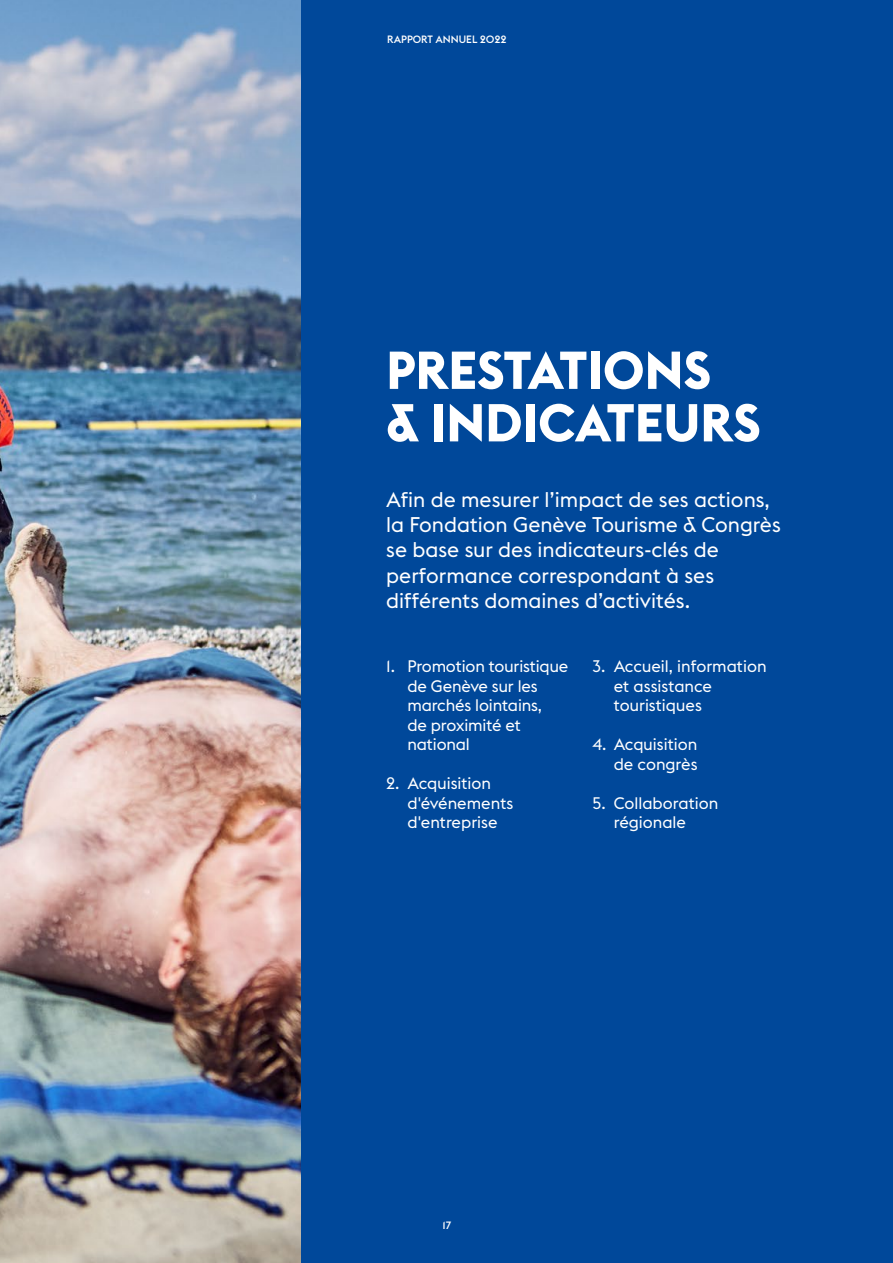
<style>
.page{position:relative;width:893px;height:1263px;background:#fff}
.page>*{position:absolute;margin:0;border:0;box-sizing:border-box;transform-origin:0 0}
.t1{font:700 52.5px/52.5px "Euclid Flex Geneva";color:#fff}
.t2{font:21px/25.2px "Euclid Flex Geneva";color:#fff}
.t3{font:16.5px/19.5px "Euclid Flex Geneva";color:#fff}
.t4{font:500 10.5px "Euclid Flex Geneva";color:#fff}
</style>
<div class="page">
<div style="left:180px;top:0;width:713px;height:1263px;background:#00489a"></div>
<img style="left:0;top:0;width:300px;height:1263px">
<p class="t4" style="left:387px;top:33px;width:121px">RAPPORT ANNUEL 2022</p>
<h1 class="t1" style="left:386px;top:344px;width:376px">PRESTATIONS<br>&amp; INDICATEURS</h1>
<p class="t2" style="left:386px;top:487px;width:396px">Afin de mesurer l’impact de ses actions, la Fondation Genève Tourisme &amp; Congrès se base sur des indicateurs-clés de performance correspondant à ses différents domaines d’activités.</p>
<p class="t3" style="left:407px;top:657px;width:162px;text-indent:-21px">1. Promotion touristique de Genève sur les marchés lointains,<br>de proximité et national</p>
<p class="t3" style="left:407px;top:774px;width:107px;text-indent:-21px">2. Acquisition d'événements d'entreprise</p>
<p class="t3" style="left:614px;top:657px;width:154px;text-indent:-21px">3. Accueil, information et assistance touristiques</p>
<p class="t3" style="left:592px;top:735px;width:107px;text-align:right">4. Acquisition de congrès</p>
<p class="t3" style="left:614px;top:793px;width:106px;text-indent:-21px">5. Collaboration régionale</p>
<p class="t4" style="left:442px;top:1219px;width:10px">17</p>
</div>
